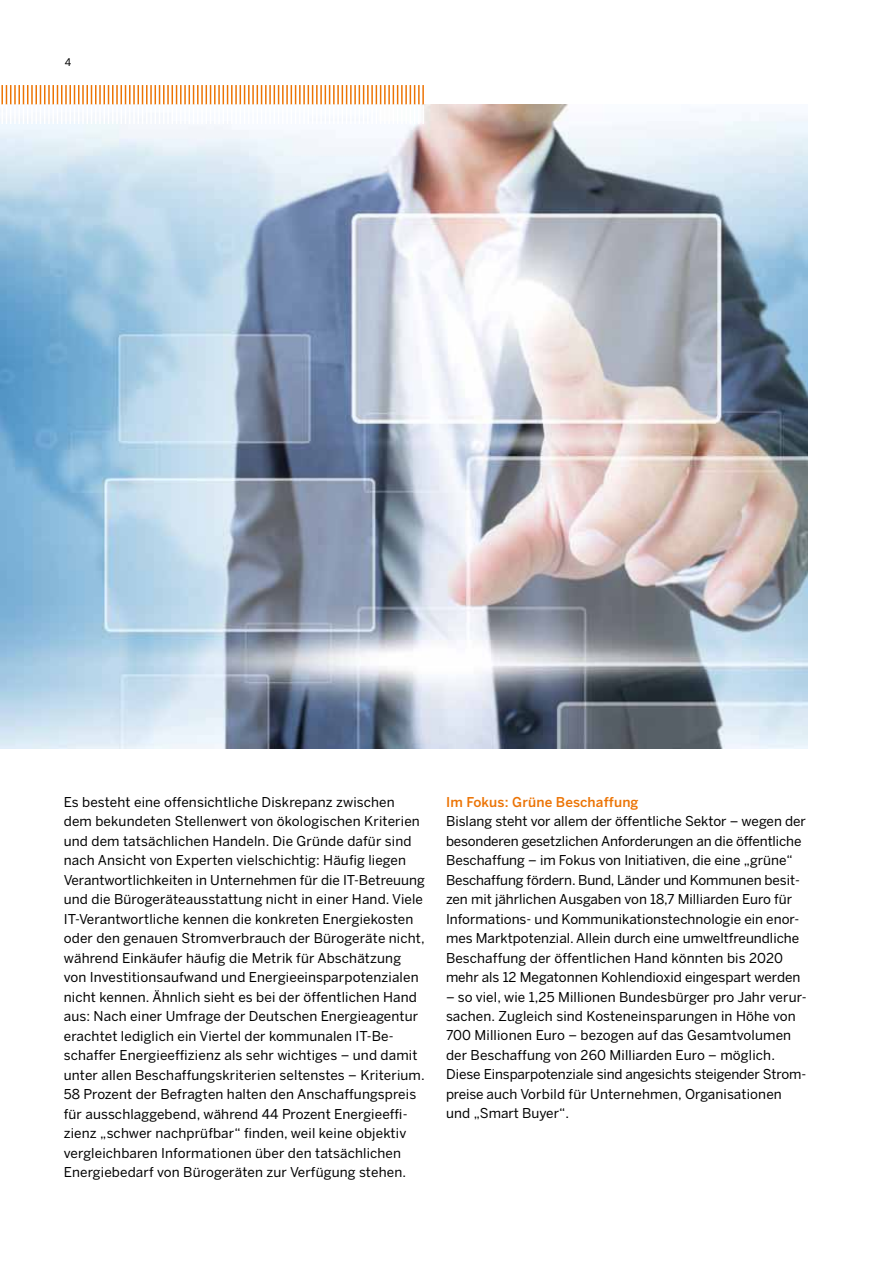
<style>
.page{position:relative;width:893px;height:1263px;background:#fff}
.page>*{position:absolute;margin:0;border:0;box-sizing:border-box;transform-origin:0 0}
.t1{font:13.5px/19.5px "Benton Sans";letter-spacing:.01em;color:#000}
.t2{font:500 13.5px "Benton Sans";letter-spacing:.01em;color:#ec7405}
.t3{font:10.5px "Benton Sans";color:#000}
</style>
<div class="page">
<img style="left:0;top:104px;width:808px;height:644px">
<svg style="left:1px;top:85px;width:423px;height:39px"></svg>
<p class="t3" style="left:65px;top:56px;width:8px">4</p>
<p class="t1" style="left:64px;top:792px;width:363px">Es besteht eine offensichtliche Diskrepanz zwischen dem bekundeten Stellenwert von ökologischen Kriterien und dem tatsächlichen Handeln. Die Gründe dafür sind nach Ansicht von Experten vielschichtig: Häufig liegen Verantwortlichkeiten in Unternehmen für die IT-Betreuung und die Bürogeräteausstattung nicht in einer Hand. Viele IT-Verantwortliche kennen die konkreten Energiekosten oder den genauen Stromverbrauch der Bürogeräte nicht, während Einkäufer häufig die Metrik für Abschätzung von Investitionsaufwand und Energieeinsparpotenzialen nicht kennen. Ähnlich sieht es bei der öffentlichen Hand aus: Nach einer Umfrage der Deutschen Energieagentur erachtet lediglich ein Viertel der kommunalen IT-Be&shy;schaffer Energieeffizienz als sehr wichtiges – und damit unter allen Beschaffungskriterien seltenstes – Kriterium.<br>58 Prozent der Befragten halten den Anschaffungspreis für ausschlaggebend, während 44 Prozent Energieeffi&shy;zienz „schwer nachprüfbar“ finden, weil keine objektiv vergleichbaren Informationen über den tatsächlichen Energiebedarf von Bürogeräten zur Verfügung stehen.</p>
<p class="t2" style="left:446px;top:793px;width:194px">Im Fokus: Grüne Beschaffung</p>
<p class="t1" style="left:446px;top:811px;width:361px">Bislang steht vor allem der öffentliche Sektor – wegen der besonderen gesetzlichen Anforderungen an die öffentliche Beschaffung – im Fokus von Initiativen, die eine „grüne“ Beschaffung fördern. Bund, Länder und Kommunen besit&shy;zen mit jährlichen Ausgaben von 18,7 Milliarden Euro für Informations- und Kommunikationstechnologie ein enor&shy;mes Marktpotenzial. Allein durch eine umweltfreundliche Beschaffung der öffentlichen Hand könnten bis 2020 mehr als 12 Megatonnen Kohlendioxid eingespart werden</p>
<p class="t1" style="left:446px;top:987px;width:362px">– so viel, wie 1,25 Millionen Bundesbürger pro Jahr verur&shy;sachen. Zugleich sind Kosteneinsparungen in Höhe von 700 Millionen Euro – bezogen auf das Gesamtvolumen der Beschaffung von 260 Milliarden Euro – möglich.<br>Diese Einsparpotenziale sind angesichts steigender Strom&shy;preise auch Vorbild für Unternehmen, Organisationen und „Smart Buyer“.</p>
</div>
